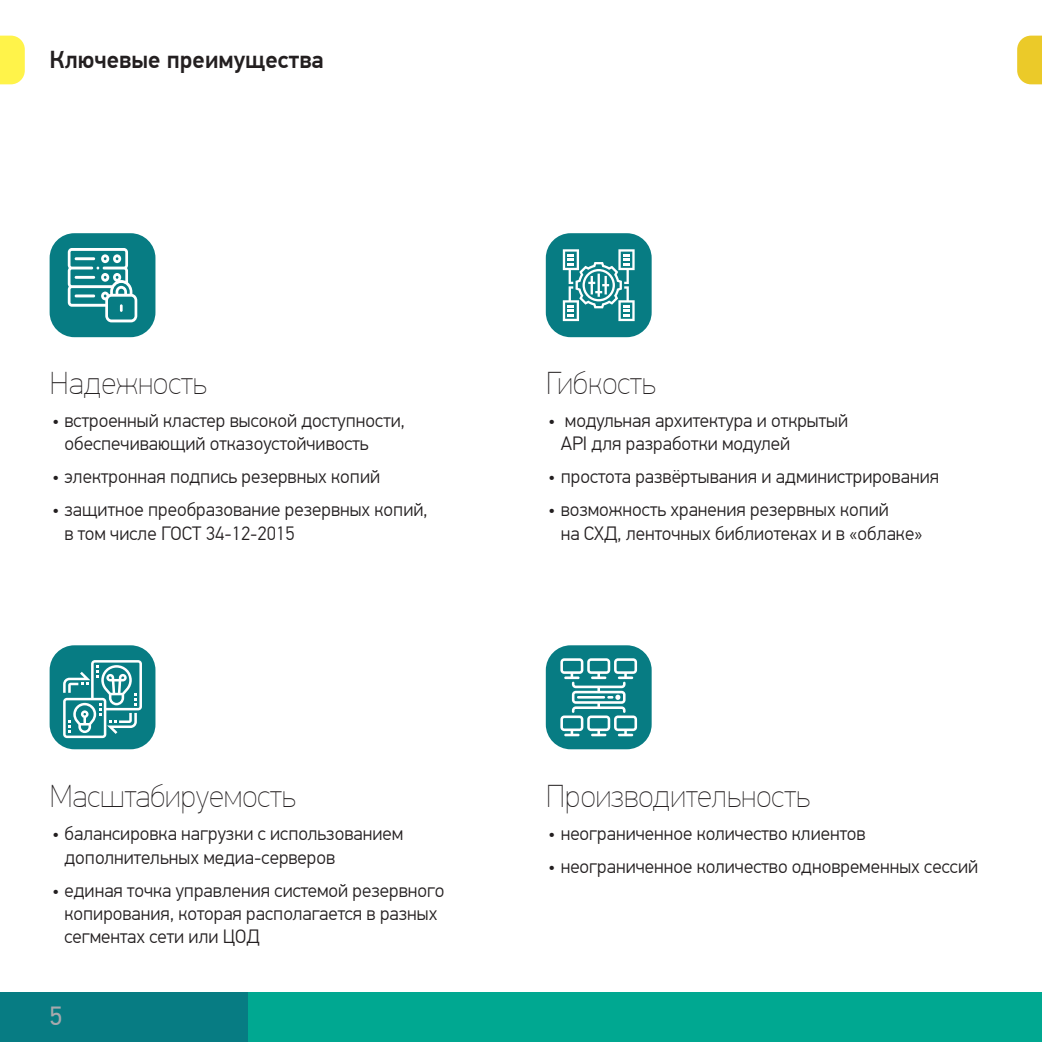
<style>
.page{position:relative;width:1042px;height:1042px;background:#fff}
.page>*{position:absolute;margin:0;border:0;box-sizing:border-box;transform-origin:0 0}
.t1{font:100 31.5px "PF Din Text Pro";color:#231f20}
.t2{font:26.25px "PF Din Text Pro";color:#a8a9ad}
.t3{font:500 24.5px "PF Din Text Pro";color:#231f20}
.t4{font:300 19.25px/23.1px "PF Din Text Pro";color:#231f20}
</style>
<div class="page">
<div style="left:248px;top:992px;width:794px;height:50px;background:#00a891"></div>
<div style="left:0;top:992px;width:248px;height:50px;background:#077c83"></div>
<svg style="left:0;top:36px;width:25px;height:48px"></svg>
<svg style="left:1017px;top:36px;width:25px;height:48px"></svg>
<div style="left:50px;top:233px;width:105px;height:104px;background:#077c83;border-radius:25px"></div>
<div style="left:50px;top:645px;width:105px;height:104px;background:#077c83;border-radius:25px"></div>
<div style="left:546px;top:233px;width:105px;height:104px;background:#077c83;border-radius:25px"></div>
<div style="left:546px;top:645px;width:105px;height:104px;background:#077c83;border-radius:25px"></div>
<svg style="left:68px;top:248px;width:69px;height:74px"></svg>
<svg style="left:563px;top:249px;width:71px;height:72px"></svg>
<svg style="left:63px;top:660px;width:79px;height:78px"></svg>
<svg style="left:560px;top:658px;width:77px;height:78px"></svg>
<p class="t3" style="left:50px;top:45px;width:276px">Ключевые преимущества</p>
<h1 class="t1" style="left:50px;top:365px;width:159px">Надежность</h1>
<p class="t4" style="left:64px;top:409px;width:342px;text-indent:-12px">• встроенный кластер высокой доступности, обеспечивающий отказоустойчивость</p>
<p class="t4" style="left:52px;top:465px;width:329px">• электронная подпись резервных копий</p>
<p class="t4" style="left:64px;top:498px;width:365px;text-indent:-12px">• защитное преобразование резервных копий, в том числе ГОСТ 34-12-2015</p>
<h1 class="t1" style="left:50px;top:778px;width:248px">Масштабируемость</h1>
<p class="t4" style="left:64px;top:822px;width:340px;text-indent:-12px">• балансировка нагрузки с использованием дополнительных медиа-серверов</p>
<p class="t4" style="left:64px;top:878px;width:381px;text-indent:-12px">• единая точка управления системой резервного копирования, которая располагается в разных сегментах сети или ЦОД</p>
<h2 class="t2" style="left:50px;top:1000px;width:15px">5</h2>
<h1 class="t1" style="left:546px;top:365px;width:112px">Гибкость</h1>
<p class="t4" style="left:561px;top:409px;width:289px;text-indent:-12px">• модульная архитектура и открытый<br>API для разработки модулей</p>
<p class="t4" style="left:548px;top:465px;width:392px">• простота развёртывания и администрирования</p>
<p class="t4" style="left:561px;top:498px;width:363px;text-indent:-12px">• возможность хранения резервных копий<br>на СХД, ленточных библиотеках и в «облаке»</p>
<h1 class="t1" style="left:546px;top:778px;width:266px">Производительность</h1>
<p class="t4" style="left:548px;top:822px;width:319px">• неограниченное количество клиентов</p>
<p class="t4" style="left:548px;top:855px;width:431px">• неограниченное количество одновременных сессий</p>
</div>
